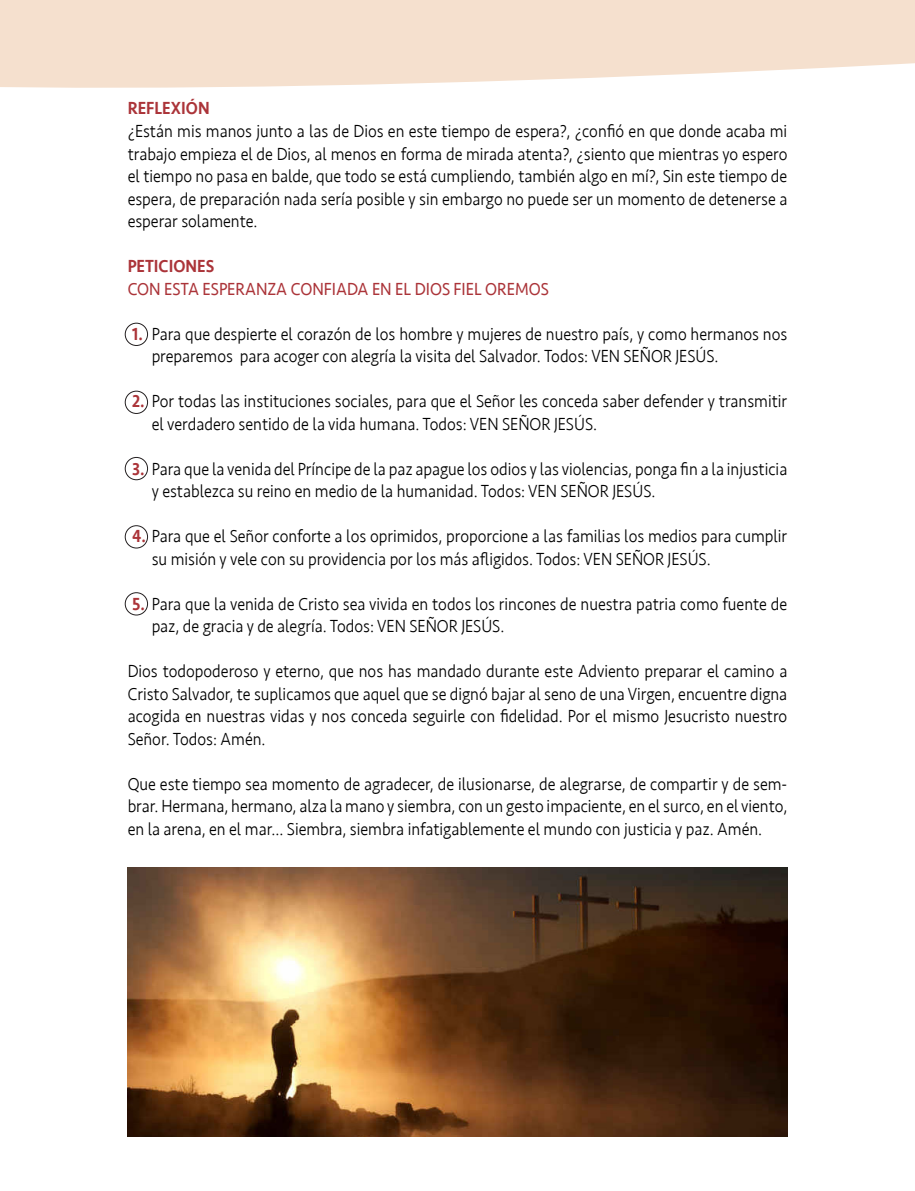
<style>
.page{position:relative;width:915px;height:1191px;background:#fff}
.page>*{position:absolute;margin:0;border:0;box-sizing:border-box;transform-origin:0 0}
.parra{font:300 18px/22.5px "Seravek";color:#000;scale:.9 1}
.parra-2{font:18px "Seravek";color:#ab3439;scale:.9 1}
.parra-3{font:500 18px "Seravek";color:#ab3439;scale:.9 1}
.s1{font-weight:500;color:#ab3439}
</style>
<div class="page">
<svg style="left:0;top:0;width:914px;height:88px;background:#f5e2d2"></svg>
<div style="left:125px;top:323px;width:23px;height:23px;border:1px solid #231f20;border-radius:50%"></div>
<div style="left:125px;top:391px;width:23px;height:23px;border:1px solid #231f20;border-radius:50%"></div>
<div style="left:125px;top:457px;width:23px;height:23px;border:1px solid #231f20;border-radius:50%"></div>
<div style="left:125px;top:525px;width:23px;height:23px;border:1px solid #231f20;border-radius:50%"></div>
<div style="left:125px;top:592px;width:23px;height:23px;border:1px solid #231f20;border-radius:50%"></div>
<img style="left:128px;top:868px;width:659px;height:269px">
<p class="parra-3" style="left:128px;top:97px;width:93px">REFLEXIÓN</p>
<p class="parra" style="left:128px;top:120px;width:734px;text-align:justify">¿Están mis manos junto a las de Dios en este tiempo de espera?, ¿confió en que donde acaba mi trabajo empieza el de Dios, al menos en forma de mirada atenta?, ¿siento que mientras yo espero el tiempo no pasa en balde, que todo se está cumpliendo, también algo en mí?, Sin este tiempo de espera, de preparación nada sería posible y sin embargo no puede ser un momento de detenerse a esperar solamente.</p>
<p class="parra-3" style="left:128px;top:255px;width:98px">PETICIONES</p>
<p class="parra-2" style="left:128px;top:275px;width:469px">CON ESTA ESPERANZA CONFIADA EN EL DIOS FIEL OREMOS</p>
<p class="parra" style="left:152px;top:323px;width:707px;text-indent:-20px"><span class="s1">1.</span> Para que despierte el corazón de los hombre y mujeres de nuestro país, y como hermanos nos preparemos para acoger con alegría la visita del Salvador. Todos: VEN SEÑOR JESÚS.</p>
<p class="parra" style="left:152px;top:390px;width:707px;text-indent:-20px"><span class="s1">2.</span> Por todas las instituciones sociales, para que el Señor les conceda saber defender y transmitir el verdadero sentido de la vida humana. Todos: VEN SEÑOR JESÚS.</p>
<p class="parra" style="left:152px;top:458px;width:707px;text-indent:-20px"><span class="s1">3.</span> Para que la venida del Príncipe de la paz apague los odios y las violencias, ponga fin a la injusticia y establezca su reino en medio de la humanidad. Todos: VEN SEÑOR JESÚS.</p>
<p class="parra" style="left:152px;top:525px;width:707px;text-indent:-20px"><span class="s1">4.</span> Para que el Señor conforte a los oprimidos, proporcione a las familias los medios para cumplir su misión y vele con su providencia por los más afligidos. Todos: VEN SEÑOR JESÚS.</p>
<p class="parra" style="left:152px;top:593px;width:707px;text-indent:-20px"><span class="s1">5.</span> Para que la venida de Cristo sea vivida en todos los rincones de nuestra patria como fuente de paz, de gracia y de alegría. Todos: VEN SEÑOR JESÚS.</p>
<p class="parra" style="left:128px;top:660px;width:734px;text-align:justify">Dios todopoderoso y eterno, que nos has mandado durante este Adviento preparar el camino a Cristo Salvador, te suplicamos que aquel que se dignó bajar al seno de una Virgen, encuentre digna acogida en nuestras vidas y nos conceda seguirle con fidelidad. Por el mismo Jesucristo nuestro Señor. Todos: Amén.</p>
<p class="parra" style="left:128px;top:773px;width:734px;text-align:justify">Que este tiempo sea momento de agradecer, de ilusionarse, de alegrarse, de compartir y de sem&shy;brar. Hermana, hermano, alza la mano y siembra, con un gesto impaciente, en el surco, en el viento, en la arena, en el mar... Siembra, siembra infatigablemente el mundo con justicia y paz. Amén.</p>
</div>
